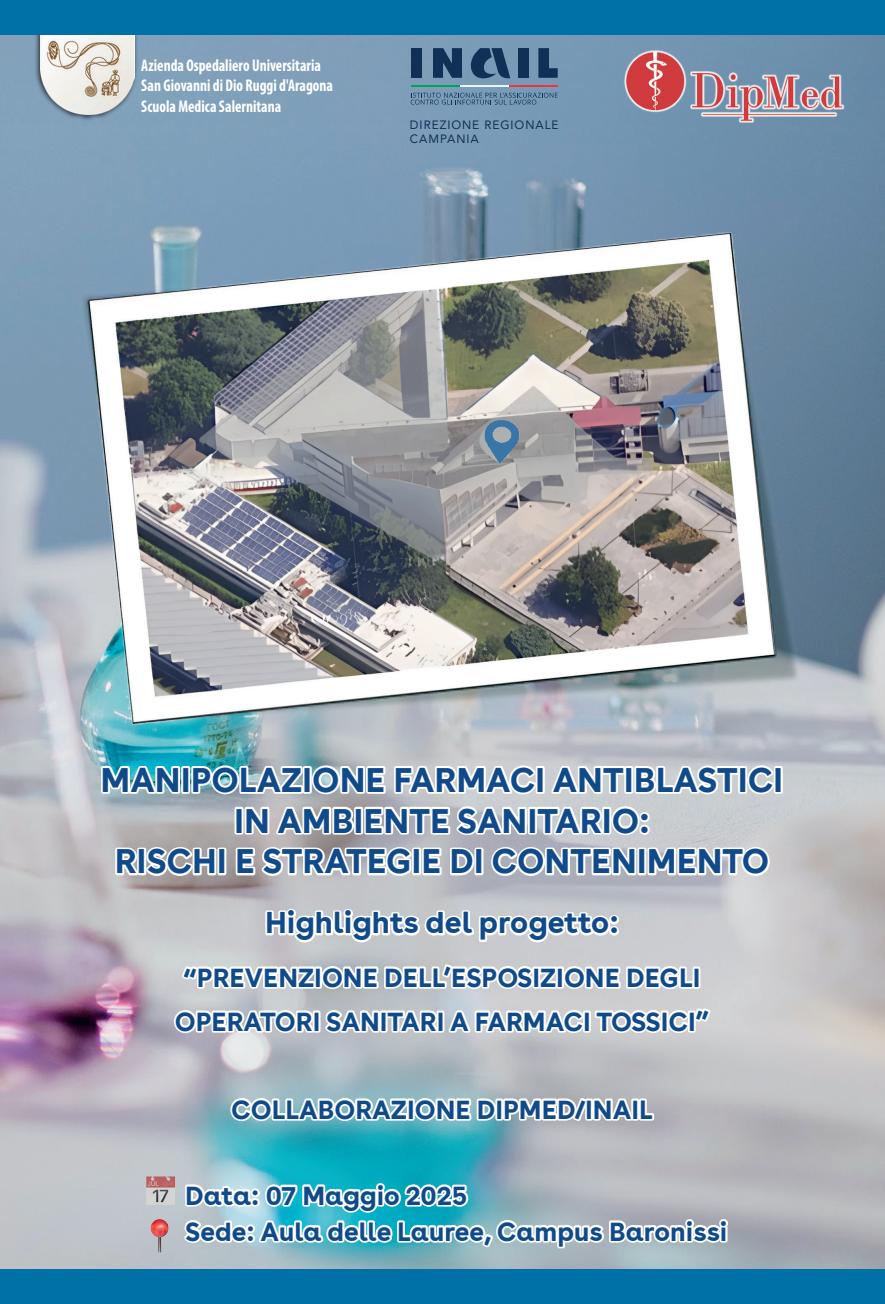
<style>
.page{position:relative;width:885px;height:1304px;background:#fff}
.page>*{position:absolute;margin:0;border:0;box-sizing:border-box;transform-origin:0 0}
.t1{font:700 34px/40.8px "AOK Buenos Aires";color:#104a8a;text-align:center}
.t2{font:700 30px "AOK Buenos Aires";color:#104a8a}
.t3{font:700 26px/44px "AOK Buenos Aires";color:#104a8a;text-align:center}
.t4{font:700 condensed 17px/20.4px "Myriad Pro";color:#fff;scale:.9 1}
.t5{font:12px/14.6px "Avenir";letter-spacing:.08em;color:#103055}
</style>
<div class="page">
<img style="left:0;top:34px;width:884px;height:1236px">
<img style="left:33px;top:34px;width:107px;height:90px">
<img style="left:40px;top:34px;width:94px;height:81px">
<img style="left:622px;top:47px;width:224px;height:79px">
<img style="left:72px;top:216px;width:736px;height:529px">
<img style="left:483px;top:418px;width:38px;height:48px">
<div style="left:773px;top:766px;width:9px;height:28px;border:4px solid #fff"></div>
<svg style="left:99px;top:759px;width:678px;height:120px"></svg>
<svg style="left:263px;top:905px;width:359px;height:40px"></svg>
<svg style="left:179px;top:961px;width:517px;height:33px"></svg>
<div style="left:692px;top:966px;width:8px;height:23px;border:4px solid #fff"></div>
<svg style="left:171px;top:1002px;width:542px;height:36px"></svg>
<svg style="left:227px;top:1090px;width:429px;height:36px"></svg>
<img style="left:147px;top:1177px;width:28px;height:28px">
<img style="left:141px;top:1218px;width:36px;height:36px">
<svg style="left:181px;top:1176px;width:550px;height:74px"></svg>
<div style="left:0;top:0;width:884px;height:34px;background:#0071a7"></div>
<div style="left:0;top:1270px;width:884px;height:34px;background:#0071a7"></div>
<div style="left:411px;top:48px;width:11px;height:30px;background:#103055"></div>
<div style="left:518px;top:48px;width:10px;height:30px;background:#103055"></div>
<svg style="left:538px;top:48px;width:19px;height:30px"></svg>
<svg style="left:433px;top:48px;width:29px;height:30px"></svg>
<svg style="left:470px;top:48px;width:40px;height:32px"></svg>
<svg style="left:410px;top:93px;width:147px;height:12px;background:#6485a3"></svg>
<hr style="left:411px;top:85px;width:49px;height:1px;background:#00a553">
<hr style="left:460px;top:85px;width:48px;height:1px;background:#e9f7fb">
<hr style="left:508px;top:85px;width:49px;height:1px;background:#ee3240">
<p class="t4" style="left:141px;top:55px;width:214px">Azienda Ospedaliero Universitaria<br>San Giovanni di Dio Ruggi d'Aragona<br>Scuola Medica Salernitana</p>
<p class="t5" style="left:410px;top:117px;width:150px">DIREZIONE REGIONALE<br>CAMPANIA</p>
<h1 class="t1" style="left:101px;top:756px;width:684px">MANIPOLAZIONE FARMACI ANTIBLASTICI<br>IN AMBIENTE SANITARIO:<br>RISCHI E STRATEGIE DI CONTENIMENTO</h1>
<p class="t2" style="left:265px;top:897px;width:355px">Highlights del progetto:</p>
<p class="t3" style="left:175px;top:953px;width:535px">“PREVENZIONE DELL’ESPOSIZIONE DEGLI<br>OPERATORI SANITARI A FARMACI TOSSICI”</p>
<p class="t3" style="left:231px;top:1085px;width:423px">COLLABORAZIONE DIPMED/INAIL</p>
<p class="t3" style="left:185px;top:1175px;width:543px;line-height:36px;text-align:left">Data: 07 Maggio 2025<br>Sede: Aula delle Lauree, Campus Baronissi</p>
</div>
